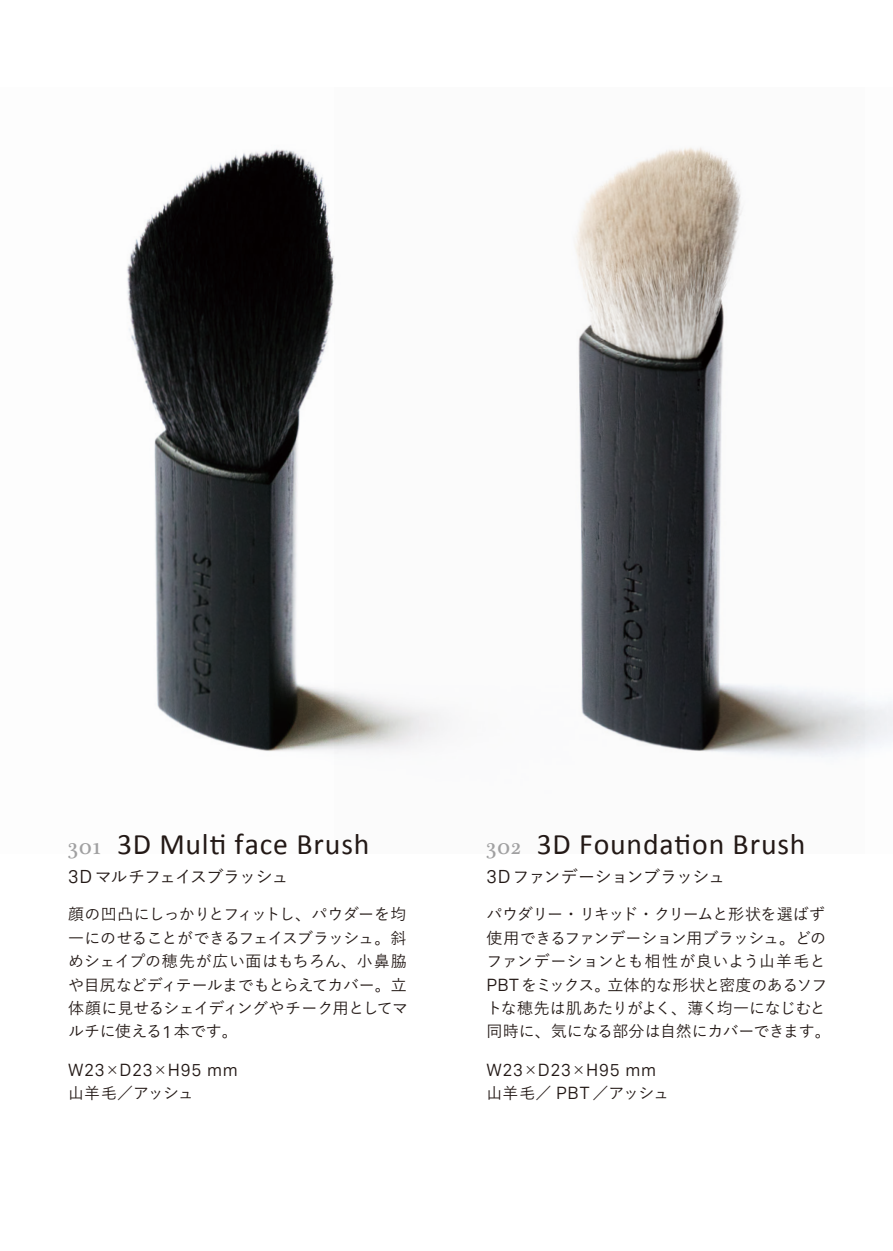
<style>
.page{position:relative;width:893px;height:1251px;background:#fff}
.page>*{position:absolute;margin:0;border:0;box-sizing:border-box;transform-origin:0 0}
.t1{font:29.7px "Calibri";letter-spacing:.03em;color:#231916}
.t2{font:500 17.1px "Yu Go";letter-spacing:-.06em;color:#231916}
.t3{font:17.1px "Vaud";letter-spacing:.045em;color:#231916}
.t4{font:500 15.9px/23.4px "Yu Go";letter-spacing:-.025em;color:#231916;text-align:justify}
.s1{font-family:"Plantagenet Cherokee";font-size:23.4px;color:#a0a0a1}
.s2{font-family:"Vaud";font-weight:400;font-size:18.3px}
.s3{font-family:"Vaud";font-weight:400;font-size:17.1px}
.s4{font-family:"Yu Go";font-weight:500;font-size:15.9px}
</style>
<div class="page">
<img style="left:127px;top:147px;width:737px;height:611px">
<h1 class="t1" style="left:68px;top:825px;width:303px"><span class="s1">301</span> 3D Multi face Brush</h1>
<p class="t2" style="left:68px;top:860px;width:222px"><span class="s2">3D</span> マルチフェイスブラッシュ</p>
<p class="t4" style="left:68px;top:900px;width:342px">顔の凹凸にしっかりとフィットし、パウダーを均一にのせることができるフェイスブラッシュ。斜めシェイプの穂先が広い面はもちろん、小鼻脇や目尻などディテールまでもとらえてカバー。立体顔に見せるシェイディングやチーク用としてマルチに使える<span class="s3">1</span>本です。</p>
<p class="t3" style="left:68px;top:1059px;width:171px">W23<span class="s4">×</span>D23<span class="s4">×</span>H95 mm</p>
<p class="t4" style="left:68px;top:1079px;width:127px">山羊毛／アッシュ</p>
<h1 class="t1" style="left:486px;top:825px;width:321px"><span class="s1">302</span> 3D Foundation Brush</h1>
<p class="t2" style="left:486px;top:860px;width:240px"><span class="s2">3D</span>ファンデーションブラッシュ</p>
<p class="t4" style="left:486px;top:900px;width:346px;text-align:left">パウダリー・リキッド・クリームと形状を選ばず使用できるファンデーション用ブラッシュ。どのファンデーションとも相性が良いよう山羊毛と<br><span class="s3">PBT</span>をミックス。立体的な形状と密度のあるソフトな穂先は肌あたりがよく、薄く均一になじむと同時に、気になる部分は自然にカバーできます。</p>
<p class="t3" style="left:486px;top:1059px;width:171px">W23<span class="s4">×</span>D23<span class="s4">×</span>H95 mm</p>
<p class="t4" style="left:486px;top:1079px;width:184px">山羊毛／ <span class="s3">PBT</span> ／アッシュ</p>
</div>
